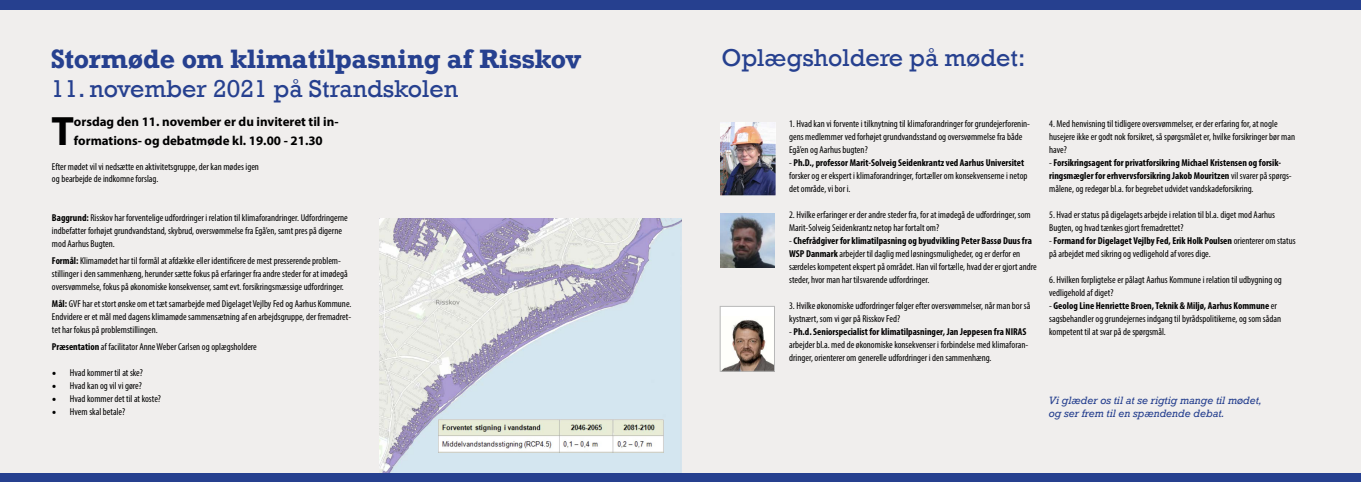
<style>
.page{position:relative;width:1361px;height:482px;background:#f0eeed}
.page>*{position:absolute;margin:0;border:0;box-sizing:border-box;transform-origin:0 0}
.t1{font:700 41.2px "Myriad Pro";color:#000}
.t2{font:25px "Rockwell";color:#26408f}
.t3{font:700 25px "Rockwell";color:#26408f}
.t4{font:700 13px/19px "Myriad Pro";color:#000}
.t5{font:condensed 10px/13px "Myriad Pro";color:#000}
.t6{font:700 condensed 10px/13px "Myriad Pro";color:#000}
.t7{font:italic 10px/13px "Rockwell";color:#26408f}
.s1{font-weight:700}
.s2{font-family:"Minion Pro";font-stretch:normal;font-size:12px}
.s3{font-weight:400}
</style>
<div class="page">
<div style="left:0;top:0;width:1361px;height:9px;background:#26408f"></div>
<img style="left:380px;top:218px;width:301px;height:256px">
<img style="left:438px;top:419px;width:226px;height:33px">
<img style="left:720px;top:123px;width:55px;height:73px">
<img style="left:720px;top:214px;width:54px;height:54px">
<div style="left:720px;top:306px;width:54px;height:65px;background:#fff"></div>
<img style="left:723px;top:320px;width:49px;height:49px">
<div style="left:720px;top:306px;width:54px;height:65px;border:1px solid #b8b8b8"></div>
<div style="left:0;top:474px;width:1361px;height:8px;background:#26408f"></div>
<h2 class="t3" style="left:51px;top:43px;width:532px">Stormøde om klimatilpasning af Risskov</h2>
<h2 class="t2" style="left:51px;top:74px;width:409px">11. november 2021 på Strandskolen</h2>
<h1 class="t1" style="left:51px;top:104px;width:24px">T</h1>
<h3 class="t4" style="left:74px;top:112px;width:266px">orsdag den 11. november er du inviteret til in&shy;formations- og debatmøde kl. 19.00 - 21.30</h3>
<p class="t5" style="left:52px;top:161px;width:208px;line-height:12px">Efter mødet vil vi nedsætte en aktivitetsgruppe, der kan mødes igen og bearbejde de indkomne forslag.</p>
<p class="t5" style="left:52px;top:211px;width:297px"><span class="s1">Baggrund:</span> Risskov har forventelige udfordringer i relation til klimaforandringer. Udfordringerne indbefatter forhøjet grundvandstand, skybrud, oversvømmelse fra Egå’en, samt pres på digerne mod Aarhus Bugten.</p>
<p class="t5" style="left:52px;top:254px;width:297px"><span class="s1">Formål:</span> Klimamødet har til formål at afdække eller identificere de mest presserende problem&shy;stillinger i den sammenhæng, herunder sætte fokus på erfaringer fra andre steder for at imødegå oversvømmelse, fokus på økonomiske konsekvenser, samt evt. forsikringsmæssige udfordringer.</p>
<p class="t5" style="left:52px;top:297px;width:301px;text-align:justify"><span class="s1">Mål:</span> GVF har et stort ønske om et tæt samarbejde med Digelaget Vejlby Fed og Aarhus Kommune.<br>Endvidere er et mål med dagens klimamøde sammensætning af en arbejdsgruppe, der fremadret&shy;tet har fokus på problemstillingen.</p>
<p class="t5" style="left:52px;top:340px;width:206px"><span class="s1">Præsentation</span> af facilitator Anne Weber Carlsen og oplægsholdere</p>
<p class="t5" style="left:52px;top:366px;width:93px"><span class="s2">•</span> Hvad kommer til at ske?</p>
<p class="t5" style="left:52px;top:379px;width:91px"><span class="s2">•</span> Hvad kan og vil vi gøre?</p>
<p class="t5" style="left:52px;top:392px;width:111px"><span class="s2">•</span> Hvad kommer det til at koste?</p>
<p class="t5" style="left:52px;top:405px;width:75px"><span class="s2">•</span> Hvem skal betale?</p>
<h2 class="t2" style="left:721px;top:43px;width:305px">Oplægsholdere på mødet:</h2>
<p class="t5" style="left:789px;top:117px;width:242px">1. Hvad kan vi forvente i tilknytning til klimaforandringer for grundejerforenin&shy;gens medlemmer ved forhøjet grundvandsstand og oversvømmelse fra både<br>Egå’en og Aarhus bugten?</p>
<p class="t5" style="left:789px;top:156px;width:240px">- <span class="s1">Ph.D., professor Marit-Solveig Seidenkrantz ved Aarhus Universitet </span>forsker og er ekspert i klimaforandringer, fortæller om konsekvenserne i netop det område, vi bor i.</p>
<p class="t5" style="left:789px;top:208px;width:243px">2. Hvilke erfaringer er der andre steder fra, for at imødegå de udfordringer, som<br>Marit-Solveig Seidenkrantz netop har fortalt om?</p>
<p class="t5" style="left:789px;top:234px;width:249px">- <span class="s1">Chefrådgiver for klimatilpasning og byudvikling Peter Bassø Duus fra WSP Danmark</span> arbejder til daglig med løsningsmuligheder, og er derfor en særdeles kompetent ekspert på området. Han vil fortælle, hvad der er gjort andre steder, hvor man har tilsvarende udfordringer.</p>
<p class="t5" style="left:789px;top:299px;width:243px">3. Hvilke økonomiske udfordringer følger efter oversvømmelser, når man bor så kystnært, som vi gør på Risskov Fed?</p>
<p class="t5" style="left:789px;top:325px;width:241px">- <span class="s1">Ph.d. Seniorspecialist for klimatilpasninger, Jan Jeppesen fra NIRAS </span>arbejder bl.a. med de økonomiske konsekvenser i forbindelse med klimaforan&shy;dringer, orienterer om generelle udfordringer i den sammenhæng.</p>
<p class="t5" style="left:1049px;top:117px;width:247px">4. Med henvisning til tidligere oversvømmelser, er der erfaring for, at nogle husejere ikke er godt nok forsikret, så spørgsmålet er, hvilke forsikringer bør man have?</p>
<p class="t6" style="left:1049px;top:156px;width:244px"><span class="s3">-</span> Forsikringsagent for privatforsikring Michael Kristensen og forsik&shy;ringsmægler for erhvervsforsikring Jakob Mouritzen <span class="s3">vil svarer på spørgs&shy;målene, og redegør bl.a. for begrebet udvidet vandskadeforsikring.</span></p>
<p class="t5" style="left:1049px;top:208px;width:227px">5. Hvad er status på digelagets arbejde i relation til bl.a. diget mod Aarhus<br>Bugten, og hvad tænkes gjort fremadrettet?</p>
<p class="t5" style="left:1049px;top:234px;width:248px">- <span class="s1">Formand for Digelaget Vejlby Fed, Erik Holk Poulsen</span> orienterer om status på arbejdet med sikring og vedligehold af vores dige.</p>
<p class="t5" style="left:1049px;top:273px;width:234px">6. Hvilken forpligtelse er pålagt Aarhus Kommune i relation til udbygning og vedligehold af diget?</p>
<p class="t5" style="left:1049px;top:299px;width:233px">- <span class="s1">Geolog Line Henriette Broen, Teknik &amp; Miljø, Aarhus Kommune</span> er sagsbehandler og grundejernes indgang til byrådspolitikerne, og som sådan kompetent til at svar på de spørgsmål.</p>
<p class="t7" style="left:1048px;top:394px;width:215px">Vi glæder os til at se rigtig mange til mødet, og ser frem til en spændende debat.</p>
</div>
